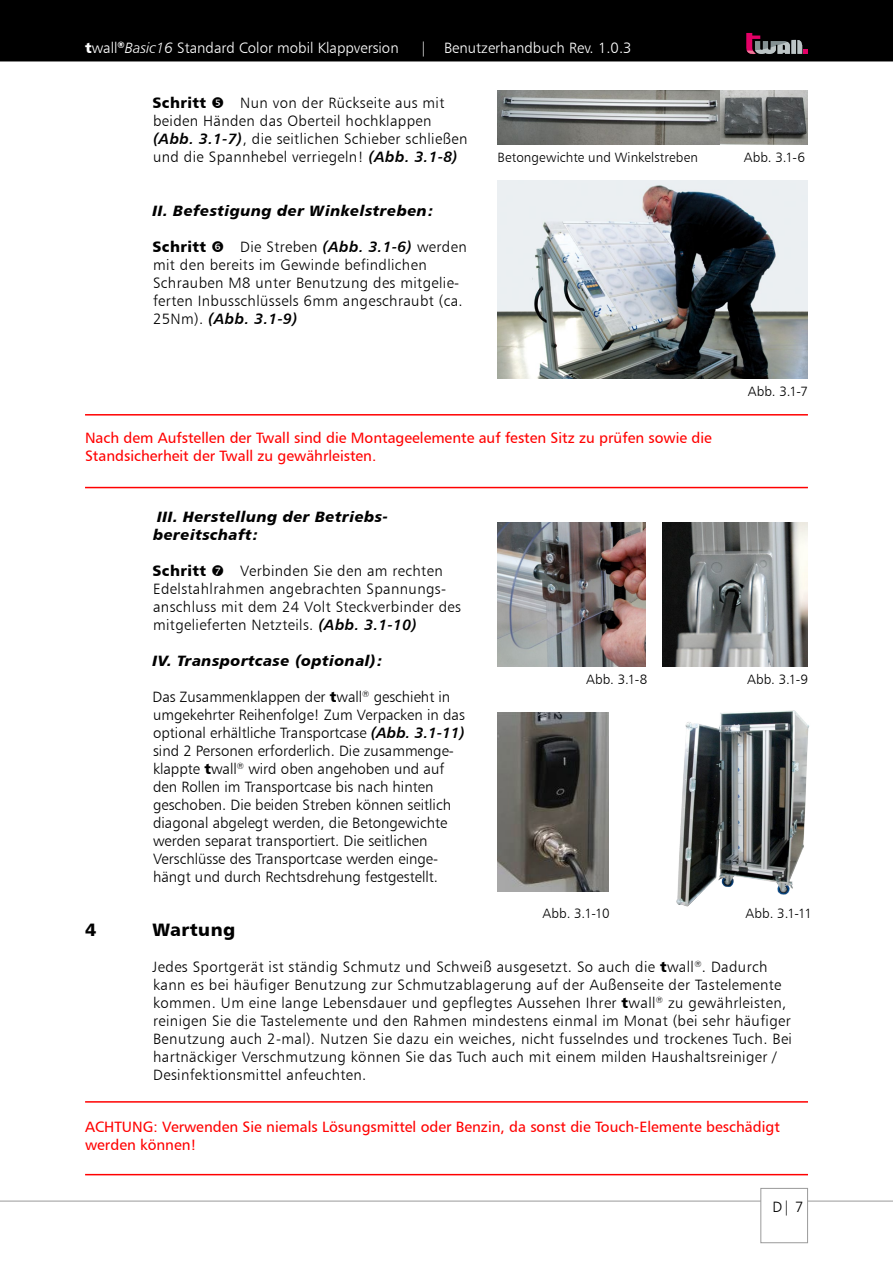
<style>
.page{position:relative;width:893px;height:1263px;background:#fff}
.page>*{position:absolute;margin:0;border:0;box-sizing:border-box;transform-origin:0 0}
.t1{font:18px "Humanist 777 BT Black B";letter-spacing:.025em;color:#000}
.t2{font:15px/18px "Humanist 777 BT Light B";letter-spacing:.025em;color:#000}
.t3{font:15px/18px "Humanist 777 BT Light B";color:#000}
.t4{font:15px/18px "Humanist 777 BT Roman B";color:#f00}
.t5{font:15px/18px "Humanist 777 BT Black Italic B";letter-spacing:.025em;color:#000}
.t6{font:15px "Humanist 777 BT Light B";color:#fff}
.t7{font:15px "Humanist 777 BT Black B";letter-spacing:.025em;color:#000}
.t8{font:15px "Humanist 777 BT Bold Italic B";color:#000}
.t9{font:13.5px "Humanist 777 BT Light B";letter-spacing:.005em;color:#000}
.s1{font-family:"Humanist 777 BT Black B"}
.s2{font-family:"Humanist 777 BT Light Italic B"}
.s3{font-family:"Humanist 777 BT Bold Italic B"}
.s4{font-family:"Humanist 777 BT Light B"}
</style>
<div class="page">
<div style="left:0;top:0;width:893px;height:61px;background:#000"></div>
<hr style="left:0;top:1201px;width:893px;height:1px;background:#9a9a9a">
<div style="left:760px;top:1188px;width:48px;height:55px;background:#fff;border:1px solid #9a9a9a"></div>
<svg style="left:746px;top:33px;width:62px;height:21px"></svg>
<hr style="left:85px;top:1101px;width:723px;height:2px;background:#f00">
<hr style="left:85px;top:1174px;width:723px;height:1px;background:#f00">
<img style="left:497px;top:180px;width:311px;height:198px">
<img style="left:662px;top:522px;width:146px;height:145px">
<img style="left:497px;top:522px;width:148px;height:145px">
<img style="left:497px;top:713px;width:112px;height:178px">
<img style="left:676px;top:711px;width:133px;height:196px">
<hr style="left:85px;top:414px;width:723px;height:2px;background:#f00">
<hr style="left:85px;top:487px;width:723px;height:1px;background:#f00">
<img style="left:497px;top:90px;width:224px;height:54px">
<img style="left:721px;top:90px;width:87px;height:54px">
<p class="t6" style="left:85px;top:39px;width:315px"><span class="s1">t</span>wall<sup>®</sup><span class="s2">Basic16</span> Standard Color mobil Klappversion</p>
<p class="t6" style="left:420px;top:39px;width:213px">| Benutzerhandbuch Rev. 1.0.3</p>
<p class="t7" style="left:153px;top:93px;width:55px">Schritt</p>
<p class="t2" style="left:153px;top:94px;width:316px;text-indent:87px">Nun von der Rückseite aus mit beiden Händen das Oberteil hochklappen <span class="s3">(Abb. 3.1-7)</span>, die seitlichen Schieber schließen und die Spannhebel verriegeln! <span class="s3">(Abb. 3.1-8)</span></p>
<p class="t5" style="left:153px;top:201px;width:283px">II. Befestigung der Winkelstreben:</p>
<p class="t7" style="left:153px;top:237px;width:55px">Schritt</p>
<p class="t2" style="left:153px;top:238px;width:315px;text-indent:87px">Die Streben <span class="s3">(Abb. 3.1-6)</span> werden mit den bereits im Gewinde befindlichen Schrauben M8 unter Benutzung des mitgelie&shy;ferten Inbusschlüssels 6mm angeschraubt (ca.</p>
<p class="t8" style="left:153px;top:309px;width:146px"><span class="s4">25Nm).</span> (Abb. 3.1-9)</p>
<p class="t9" style="left:497px;top:149px;width:202px">Betongewichte und Winkelstreben</p>
<p class="t9" style="left:744px;top:149px;width:63px">Abb. 3.1-6</p>
<p class="t9" style="left:748px;top:383px;width:62px">Abb. 3.1-7</p>
<p class="t4" style="left:85px;top:429px;width:628px">Nach dem Aufstellen der Twall sind die Montageelemente auf festen Sitz zu prüfen sowie die<br>Standsicherheit der Twall zu gewährleisten.</p>
<p class="t5" style="left:153px;top:507px;width:236px">III. Herstellung der Betriebs&shy;bereitschaft:</p>
<p class="t7" style="left:153px;top:561px;width:55px">Schritt</p>
<p class="t2" style="left:153px;top:562px;width:309px;text-indent:87px">Verbinden Sie den am rechten Edelstahlrahmen angebrachten Spannungs&shy;anschluss mit dem 24 Volt Steckverbinder des mitgelieferten Netzteils. <span class="s3">(Abb. 3.1-10)</span></p>
<p class="t5" style="left:153px;top:651px;width:232px">IV. Transportcase (optional):</p>
<p class="t3" style="left:153px;top:688px;width:314px">Das Zusammenklappen der <span class="s1">t</span>wall<sup>®</sup> geschieht in umgekehrter Reihenfolge! Zum Verpacken in das optional erhältliche Transportcase <span class="s3">(Abb. 3.1-11) </span>sind 2 Personen erforderlich. Die zusammenge&shy;klappte <span class="s1">t</span>wall<sup>®</sup> wird oben angehoben und auf den Rollen im Transportcase bis nach hinten geschoben. Die beiden Streben können seitlich diagonal abgelegt werden, die Betongewichte werden separat transportiert. Die seitlichen Verschlüsse des Transportcase werden einge&shy;hängt und durch Rechtsdrehung festgestellt.</p>
<p class="t9" style="left:586px;top:671px;width:63px">Abb. 3.1-8</p>
<p class="t9" style="left:747px;top:671px;width:62px">Abb. 3.1-9</p>
<p class="t9" style="left:543px;top:905px;width:68px">Abb. 3.1-10</p>
<p class="t9" style="left:746px;top:905px;width:68px">Abb. 3.1-11</p>
<p class="t1" style="left:85px;top:918px;width:13px">4</p>
<p class="t1" style="left:153px;top:918px;width:84px">Wartung</p>
<p class="t2" style="left:153px;top:958px;width:641px">Jedes Sportgerät ist ständig Schmutz und Schweiß ausgesetzt. So auch die <span class="s1">t</span>wall<sup>®</sup>. Dadurch kann es bei häufiger Benutzung zur Schmutzablagerung auf der Außenseite der Tastelemente kommen. Um eine lange Lebensdauer und gepflegtes Aussehen Ihrer <span class="s1">t</span>wall<sup>®</sup> zu gewährleisten, reinigen Sie die Tastelemente und den Rahmen mindestens einmal im Monat (bei sehr häufiger Benutzung auch 2-mal). Nutzen Sie dazu ein weiches, nicht fusselndes und trockenes Tuch. Bei hartnäckiger Verschmutzung können Sie das Tuch auch mit einem milden Haushaltsreiniger / Desinfektionsmittel anfeuchten.</p>
<p class="t4" style="left:85px;top:1118px;width:696px">ACHTUNG: Verwenden Sie niemals Lösungsmittel oder Benzin, da sonst die Touch-Elemente beschädigt werden können!</p>
<p class="t2" style="left:773px;top:1198px;width:33px">D| 7</p>
</div>
